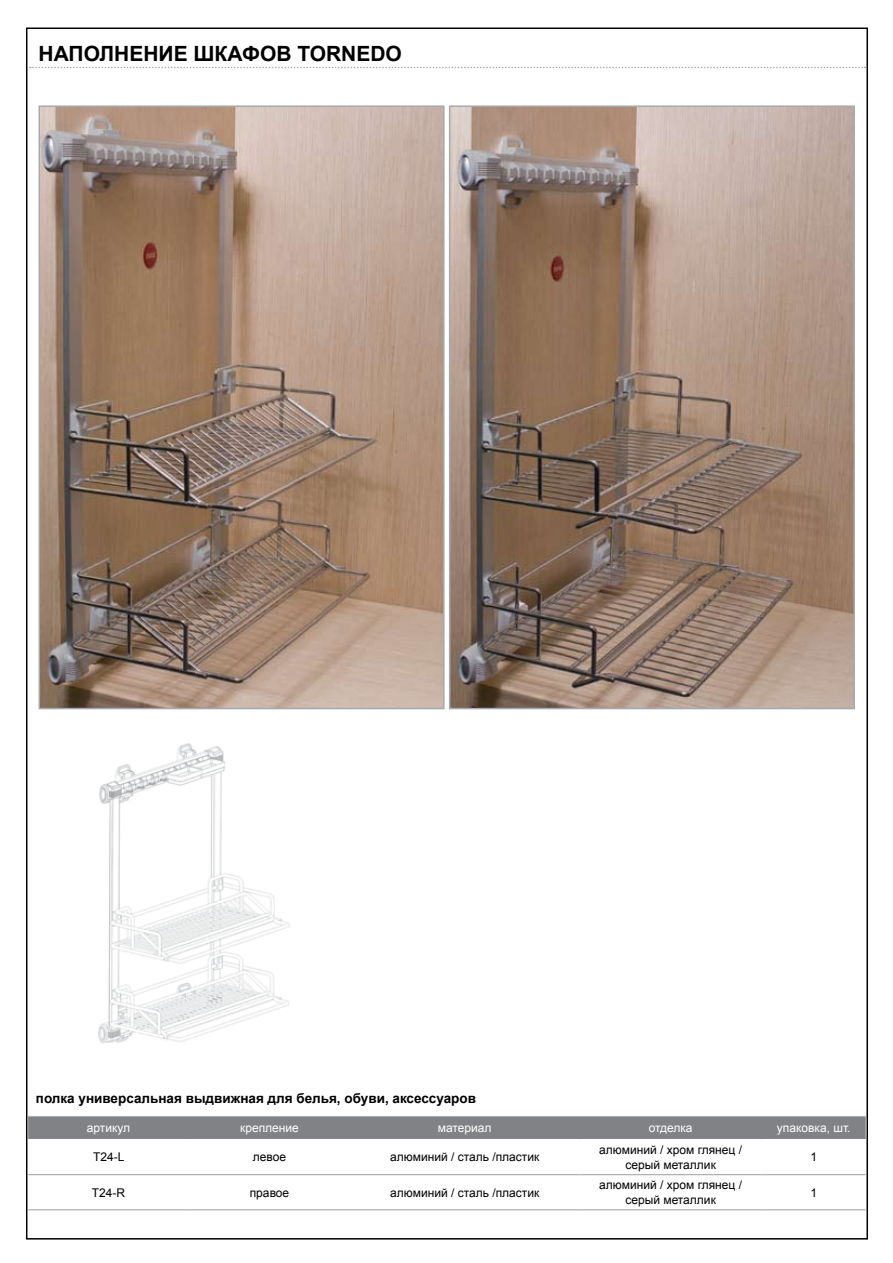
<style>
.page{position:relative;width:893px;height:1263px;background:#fff}
.page>*{position:absolute;margin:0;border:0;box-sizing:border-box;transform-origin:0 0}
.t1{font:700 21px "Arial";color:#000}
.t2{font:700 13.5px "Arial";color:#000}
.t3{font:12px/14.4px "Arial";color:#000;text-align:center}
.t4{font:12px "Arial";color:#fff}
</style>
<div class="page">
<img style="left:42px;top:108px;width:400px;height:598px">
<div style="left:39px;top:105px;width:406px;height:604px;border:2px solid #a7a9ac"></div>
<img style="left:452px;top:108px;width:400px;height:598px">
<div style="left:449px;top:105px;width:406px;height:604px;border:2px solid #a7a9ac"></div>
<div style="left:28px;top:1116px;width:838px;height:23px;background:#808285"></div>
<hr style="left:28px;top:1174px;width:161px;height:1px;background:#a7a9ac">
<hr style="left:189px;top:1174px;width:161px;height:1px;background:#a7a9ac">
<hr style="left:350px;top:1174px;width:230px;height:1px;background:#a7a9ac">
<hr style="left:580px;top:1174px;width:182px;height:1px;background:#a7a9ac">
<hr style="left:762px;top:1174px;width:104px;height:1px;background:#a7a9ac">
<hr style="left:28px;top:1209px;width:161px;height:1px;background:#a7a9ac">
<hr style="left:189px;top:1209px;width:161px;height:1px;background:#a7a9ac">
<hr style="left:350px;top:1209px;width:230px;height:1px;background:#a7a9ac">
<hr style="left:580px;top:1209px;width:182px;height:1px;background:#a7a9ac">
<hr style="left:762px;top:1209px;width:104px;height:1px;background:#a7a9ac">
<img style="left:98px;top:743px;width:192px;height:301px">
<svg style="left:30px;top:67px;width:836px;height:1px"></svg>
<h1 class="t1" style="left:39px;top:40px;width:365px">НАПОЛНЕНИЕ ШКАФОВ TORNEDO</h1>
<p class="t2" style="left:36px;top:1090px;width:442px">ПОЛКА УНИВЕРСАЛЬНАЯ ВЫДВИЖНАЯ ДЛЯ БЕЛЬЯ, ОБУВИ, АКСЕССУАРОВ</p>
<p class="t4" style="left:87px;top:1120px;width:45px">артикул</p>
<p class="t4" style="left:240px;top:1120px;width:60px">крепление</p>
<p class="t4" style="left:438px;top:1120px;width:55px">материал</p>
<p class="t4" style="left:649px;top:1120px;width:45px">отделка</p>
<p class="t4" style="left:777px;top:1120px;width:75px">упаковка, шт.</p>
<p class="t3" style="left:93px;top:1150px;width:33px">T24-L</p>
<p class="t3" style="left:253px;top:1150px;width:35px">левое</p>
<p class="t3" style="left:390px;top:1150px;width:151px">алюминий / сталь /пластик</p>
<p class="t3" style="left:599px;top:1143px;width:144px">алюминий / хром глянец / серый металлик</p>
<p class="t3" style="left:810px;top:1150px;width:8px">1</p>
<p class="t3" style="left:92px;top:1185px;width:35px">T24-R</p>
<p class="t3" style="left:250px;top:1185px;width:41px">правое</p>
<p class="t3" style="left:390px;top:1185px;width:151px">алюминий / сталь /пластик</p>
<p class="t3" style="left:599px;top:1178px;width:144px">алюминий / хром глянец / серый металлик</p>
<p class="t3" style="left:810px;top:1185px;width:8px">1</p>
</div>
